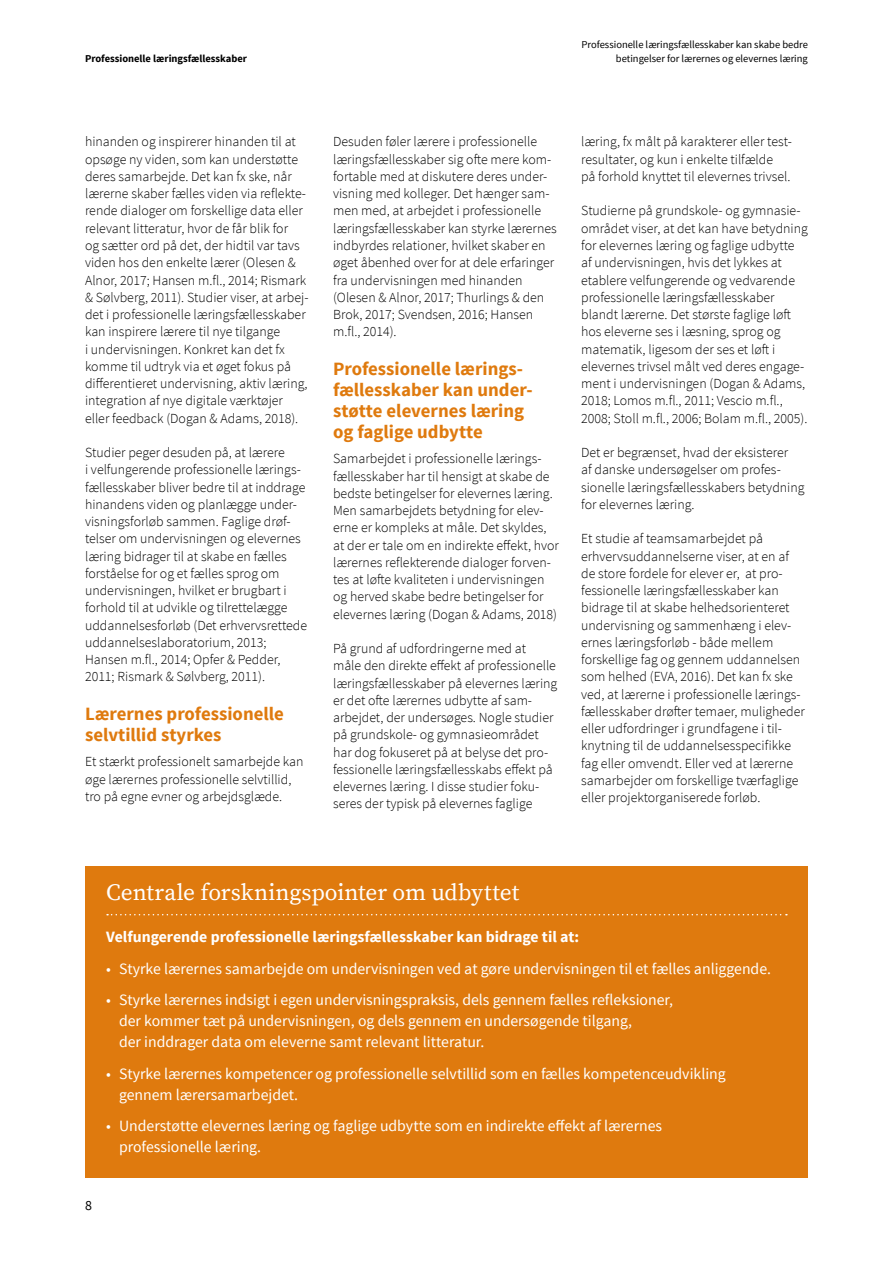
<style>
.page{position:relative;width:893px;height:1263px;background:#fff}
.page>*{position:absolute;margin:0;border:0;box-sizing:border-box;transform-origin:0 0}
.lille_boks_titel{font:23.25px "Source Serif Pro";letter-spacing:-.005em;color:#fff}
._08_Mellemrubrik_sto{font:700 18.75px/21px "Source Sans Pro";color:#df7a0e}
.lille_boks_tekst{font:15.75px/21px "Source Sans Pro";color:#fff}
.lille_boks_tekst-2{font:700 15.75px "Source Sans Pro";color:#fff}
._06_Brødtekst{font:300 13.8px/17.2px "Source Sans Pro";color:#000}
.t1{font:13.8px "Source Sans Pro";color:#000}
.Toptekst{font:10.5px/13.5px "Source Sans Pro";color:#000;text-align:right}
._06_Brødtekst-2{font:700 10.5px "Source Sans Pro";color:#000}
</style>
<div class="page">
<div style="left:85px;top:866px;width:723px;height:312px;background:#df7a0e"></div>
<svg style="left:107px;top:914px;width:680px;height:1px"></svg>
<p class="_06_Brødtekst-2" style="left:85px;top:51px;width:164px">Professionelle læringsfællesskaber</p>
<p class="Toptekst" style="left:581px;top:38px;width:228px">Professionelle læringsfællesskaber kan skabe bedre betingelser for lærernes og elevernes læring</p>
<p class="_06_Brødtekst" style="left:85px;top:133px;width:225px">hinanden og inspirerer hinanden til at opsøge ny viden, som kan understøtte deres samarbejde. Det kan fx ske, når lærerne skaber fælles viden via reflekte&shy;rende dialoger om forskellige data eller relevant litteratur, hvor de får blik for<br>og sætter ord på det, der hidtil var tavs viden hos den enkelte lærer (Olesen &amp; Alnor, 2017; Hansen m.fl., 2014; Rismark &amp; Sølvberg, 2011). Studier viser, at arbej&shy;det i professionelle læringsfællesskaber kan inspirere lærere til nye tilgange<br>i undervisningen. Konkret kan det fx komme til udtryk via et øget fokus på differentieret undervisning, aktiv læring, integration af nye digitale værktøjer eller feedback (Dogan &amp; Adams, 2018).</p>
<p class="_06_Brødtekst" style="left:85px;top:444px;width:224px">Studier peger desuden på, at lærere<br>i velfungerende professionelle lærings&shy;fællesskaber bliver bedre til at inddrage hinandens viden og planlægge under&shy;visningsforløb sammen. Faglige drøf&shy;telser om undervisningen og elevernes læring bidrager til at skabe en fælles forståelse for og et fælles sprog om undervisningen, hvilket er brugbart i forhold til at udvikle og tilrettelægge uddannelsesforløb (Det erhvervsrettede uddannelseslaboratorium, 2013; Hansen m.fl., 2014; Opfer &amp; Pedder, 2011; Rismark &amp; Sølvberg, 2011).</p>
<p class="_08_Mellemrubrik_sto" style="left:85px;top:703px;width:200px">Lærernes professionelle selvtillid styrkes</p>
<p class="_06_Brødtekst" style="left:85px;top:753px;width:220px">Et stærkt professionelt samarbejde kan øge lærernes professionelle selvtillid, tro på egne evner og arbejdsglæde.</p>
<p class="_06_Brødtekst" style="left:333px;top:133px;width:225px">Desuden føler lærere i professionelle læringsfællesskaber sig ofte mere kom&shy;fortable med at diskutere deres under&shy;visning med kolleger. Det hænger sam&shy;men med, at arbejdet i professionelle læringsfællesskaber kan styrke lærernes indbyrdes relationer, hvilket skaber en øget åbenhed over for at dele erfaringer fra undervisningen med hinanden (Olesen &amp; Alnor, 2017; Thurlings &amp; den Brok, 2017; Svendsen, 2016; Hansen m.fl., 2014).</p>
<p class="_08_Mellemrubrik_sto" style="left:333px;top:358px;width:201px">Professionelle lærings&shy;fællesskaber kan under&shy;støtte elevernes læring og faglige udbytte</p>
<p class="_06_Brødtekst" style="left:333px;top:450px;width:227px">Samarbejdet i professionelle lærings&shy;fællesskaber har til hensigt at skabe de bedste betingelser for elevernes læring.<br>Men samarbejdets betydning for elev&shy;erne er kompleks at måle. Det skyldes, at der er tale om en indirekte effekt, hvor lærernes reflekterende dialoger forven&shy;tes at løfte kvaliteten i undervisningen og herved skabe bedre betingelser for elevernes læring (Dogan &amp; Adams, 2018)</p>
<p class="_06_Brødtekst" style="left:333px;top:640px;width:226px">På grund af udfordringerne med at måle den direkte effekt af professionelle læringsfællesskaber på elevernes læring er det ofte lærernes udbytte af sam&shy;arbejdet, der undersøges. Nogle studier på grundskole- og gymnasieområdet har dog fokuseret på at belyse det pro&shy;fessionelle læringsfællesskabs effekt på elevernes læring. I disse studier foku&shy;seres der typisk på elevernes faglige</p>
<p class="_06_Brødtekst" style="left:581px;top:133px;width:212px">læring, fx målt på karakterer eller test&shy;resultater, og kun i enkelte tilfælde<br>på forhold knyttet til elevernes trivsel.</p>
<p class="_06_Brødtekst" style="left:581px;top:202px;width:228px">Studierne på grundskole- og gymnasie&shy;området viser, at det kan have betydning for elevernes læring og faglige udbytte af undervisningen, hvis det lykkes at etablere velfungerende og vedvarende professionelle læringsfællesskaber blandt lærerne. Det største faglige løft hos eleverne ses i læsning, sprog og matematik, ligesom der ses et løft i elevernes trivsel målt ved deres engage&shy;ment i undervisningen (Dogan &amp; Adams, 2018; Lomos m.fl., 2011; Vescio m.fl., 2008; Stoll m.fl., 2006; Bolam m.fl., 2005).</p>
<p class="_06_Brødtekst" style="left:581px;top:444px;width:225px">Det er begrænset, hvad der eksisterer<br>af danske undersøgelser om profes&shy;sionelle læringsfællesskabers betydning for elevernes læring.</p>
<p class="_06_Brødtekst" style="left:581px;top:530px;width:225px">Et studie af teamsamarbejdet på erhvervsuddannelserne viser, at en af de store fordele for elever er, at pro&shy;fessionelle læringsfællesskaber kan bidrage til at skabe helhedsorienteret undervisning og sammenhæng i elev&shy;ernes læringsforløb - både mellem forskellige fag og gennem uddannelsen som helhed (EVA, 2016). Det kan fx ske ved, at lærerne i professionelle lærings&shy;fællesskaber drøfter temaer, muligheder eller udfordringer i grundfagene i til&shy;knytning til de uddannelsesspecifikke fag eller omvendt. Eller ved at lærerne samarbejder om forskellige tværfaglige eller projektorganiserede forløb.</p>
<p class="lille_boks_titel" style="left:106px;top:879px;width:415px">Centrale forskningspointer om udbyttet</p>
<p class="lille_boks_tekst-2" style="left:106px;top:927px;width:475px">Velfungerende professionelle læringsfællesskaber kan bidrage til at:</p>
<p class="lille_boks_tekst" style="left:106px;top:958px;width:666px">• Styrke lærernes samarbejde om undervisningen ved at gøre undervisningen til et fælles anliggende.</p>
<p class="lille_boks_tekst" style="left:119px;top:990px;width:555px;text-indent:-13px">• Styrke lærernes indsigt i egen undervisningspraksis, dels gennem fælles refleksioner, der kommer tæt på undervisningen, og dels gennem en undersøgende tilgang,<br>der inddrager data om eleverne samt relevant litteratur.</p>
<p class="lille_boks_tekst" style="left:119px;top:1063px;width:608px;text-indent:-13px">• Styrke lærernes kompetencer og professionelle selvtillid som en fælles kompetenceudvikling gennem lærersamarbejdet.</p>
<p class="lille_boks_tekst" style="left:119px;top:1116px;width:545px;text-indent:-13px">• Understøtte elevernes læring og faglige udbytte som en indirekte effekt af lærernes professionelle læring.</p>
<p class="t1" style="left:85px;top:1196px;width:8px">8</p>
</div>
